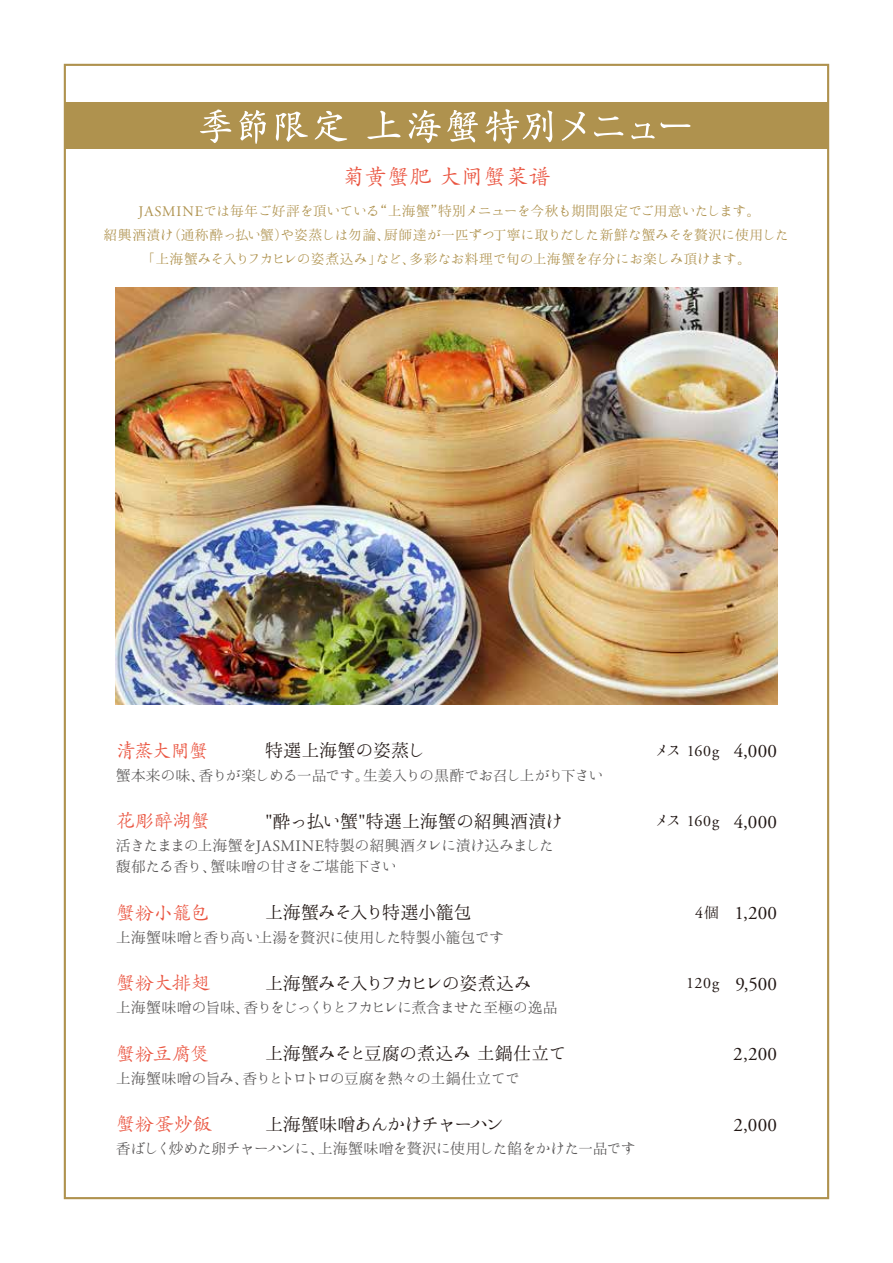
<style>
.page{position:relative;width:893px;height:1263px;background:#fff}
.page>*{position:absolute;margin:0;border:0;box-sizing:border-box;transform-origin:0 0}
.t1{font:22.5px "Adobe Kaiti Std";color:#ea5541}
.t2{font:19.5px "Adobe Kaiti Std";letter-spacing:-.035em;color:#ea5541}
.t3{font:19.05px "Adobe Garamond Pro";letter-spacing:.015em;color:#221815}
.t4{font:18px "Hannari Mincho";letter-spacing:-.02em;color:#221815}
.t5{font:18px "Hannari Mincho";letter-spacing:-.09em;color:#221815}
.t6{font:18px "Hannari Mincho";letter-spacing:-.075em;color:#221815}
.t7{font:15px/21px "Hannari Mincho";letter-spacing:-.05em;color:#595757}
.t8{font:15px "Hannari Mincho";letter-spacing:-.07em;color:#595757}
.t9{font:15px "Hannari Mincho";letter-spacing:-.03em;color:#595757}
.t10{font:13.8px/24px "Hannari Mincho";letter-spacing:-.02em;color:#af924e;text-align:center}
.s1{font-family:"Adobe Garamond Pro";font-size:14.7px}
.s2{font-family:"Hannari Mincho";font-size:15px}
.s3{font-size:15.9px}
.s4{font-family:"Adobe Garamond Pro";font-size:19.05px}
.s5{font-family:"Adobe Garamond Pro";font-size:15.9px}
</style>
<div class="page">
<img style="left:64px;top:64px;width:765px;height:1135px">
<svg style="left:200px;top:109px;width:31px;height:34px"></svg>
<svg style="left:239px;top:110px;width:27px;height:34px"></svg>
<svg style="left:276px;top:112px;width:32px;height:30px"></svg>
<svg style="left:315px;top:111px;width:32px;height:30px"></svg>
<svg style="left:367px;top:111px;width:34px;height:28px"></svg>
<svg style="left:409px;top:110px;width:32px;height:33px"></svg>
<svg style="left:447px;top:110px;width:31px;height:32px"></svg>
<svg style="left:485px;top:109px;width:67px;height:35px"></svg>
<svg style="left:562px;top:112px;width:23px;height:29px"></svg>
<svg style="left:594px;top:116px;width:29px;height:21px"></svg>
<svg style="left:631px;top:122px;width:59px;height:17px"></svg>
<h1 class="t1" style="left:342px;top:163px;width:210px">菊黄蟹肥 大闸蟹菜谱</h1>
<p class="t10" style="left:104px;top:199px;width:687px"><span class="s1">JASMINE</span>では毎年ご好評を頂いている“上海蟹”特別メニューを今秋も期間限定でご用意いたします。<br>紹興酒漬け（通称酔っ払い蟹）や姿蒸しは勿論、厨師達が一匹ずつ丁寧に取りだした新鮮な蟹みそを贅沢に使用した「上海蟹みそ入りフカヒレの姿煮込み」など、多彩なお料理で旬の上海蟹を存分にお楽しみ頂けます。</p>
<h2 class="t2" style="left:116px;top:738px;width:94px">清蒸大閘蟹</h2>
<p class="t4" style="left:265px;top:741px;width:162px">特選上海蟹の姿蒸し</p>
<p class="t3" style="left:654px;top:739px;width:125px"><span class="s2">メス</span> <span class="s3">160g</span> 4,000</p>
<p class="t7" style="left:116px;top:764px;width:489px">蟹本来の味、香りが楽しめる一品です。生姜入りの黒酢でお召し上がり下さい</p>
<h2 class="t2" style="left:116px;top:809px;width:96px">花彫醉湖蟹</h2>
<p class="t4" style="left:265px;top:812px;width:300px"><span class="s4">"</span>酔っ払い蟹<span class="s4">"</span>特選上海蟹の紹興酒漬け</p>
<p class="t3" style="left:654px;top:810px;width:125px"><span class="s2">メス</span> <span class="s3">160g</span> 4,000</p>
<p class="t7" style="left:116px;top:835px;width:440px">活きたままの上海蟹を<span class="s5">JASMINE</span>特製の紹興酒タレに漬け込みました馥郁たる香り、蟹味噌の甘さをご堪能下さい</p>
<h2 class="t2" style="left:116px;top:900px;width:95px">蟹粉小籠包</h2>
<p class="t4" style="left:265px;top:903px;width:208px">上海蟹みそ入り特選小籠包</p>
<p class="t3" style="left:695px;top:901px;width:83px"><span class="s3">4</span><span class="s2">個</span> 1,200</p>
<p class="t9" style="left:116px;top:929px;width:390px">上海蟹味噌と香り高い上湯を贅沢に使用した特製小籠包です</p>
<h2 class="t2" style="left:116px;top:971px;width:96px">蟹粉大排翅</h2>
<p class="t5" style="left:265px;top:974px;width:268px">上海蟹みそ入りフカヒレの姿煮込み</p>
<p class="t3" style="left:686px;top:972px;width:92px"><span class="s3">120g</span> 9,500</p>
<p class="t8" style="left:116px;top:1000px;width:444px">上海蟹味噌の旨味、香りをじっくりとフカヒレに煮含ませた至極の逸品</p>
<h2 class="t2" style="left:116px;top:1041px;width:95px">蟹粉豆腐煲</h2>
<p class="t4" style="left:265px;top:1044px;width:303px">上海蟹みそと豆腐の煮込み土鍋仕立て</p>
<p class="t3" style="left:733px;top:1042px;width:45px">2,200</p>
<p class="t7" style="left:116px;top:1067px;width:405px">上海蟹味噌の旨み、香りとトロトロの豆腐を熱々の土鍋仕立てで</p>
<h2 class="t2" style="left:116px;top:1112px;width:98px">蟹粉蛋炒飯</h2>
<p class="t6" style="left:265px;top:1115px;width:240px">上海蟹味噌あんかけチャーハン</p>
<p class="t3" style="left:733px;top:1113px;width:45px">2,000</p>
<p class="t7" style="left:116px;top:1138px;width:522px">香ばしく炒めた卵チャーハンに、上海蟹味噌を贅沢に使用した餡をかけた一品です</p>
</div>
